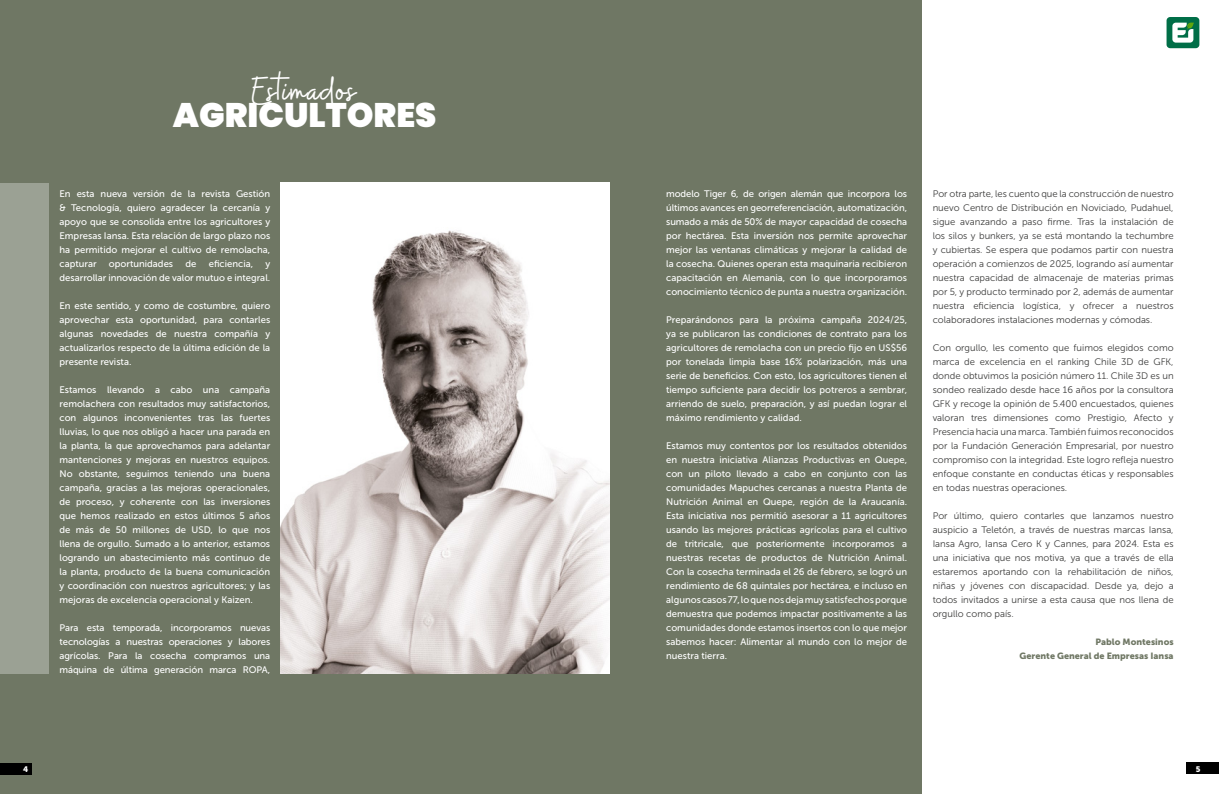
<style>
.page{position:relative;width:1219px;height:794px;background:#fff}
.page>*{position:absolute;margin:0;border:0;box-sizing:border-box;transform-origin:0 0}
.t1{font:40px "Buffalo";letter-spacing:-.045em;color:#fff}
.t2{font:900 34px "Poppins";color:#fff}
.t3{font:9.5px/14px "Museo Sans 500";color:#fff;text-align:justify}
.t4{font:9.5px/14px "Museo Sans 300";color:#3c3c3b;text-align:justify}
.t5{font:9px/14px "Museo Sans 900";color:#6f7764;text-align:right}
.t6{font:8px "Museo Sans 900";color:#fff}
</style>
<div class="page">
<div style="left:0;top:0;width:921px;height:794px;background:#6f7764"></div>
<img style="left:281px;top:183px;width:328px;height:490px">
<div style="left:1187px;top:762px;width:32px;height:12px;background:#000"></div>
<div style="left:1166px;top:17px;width:33px;height:31px;background:#006e47;border-radius:4px"></div>
<svg style="left:1172px;top:22px;width:22px;height:21px"></svg>
<div style="left:0;top:183px;width:48px;height:490px;background:#9ba194"></div>
<div style="left:0;top:763px;width:32px;height:11px;background:#000"></div>
<h1 class="t1" style="left:252px;top:67px;width:107px">Estimados</h1>
<h2 class="t2" style="left:173px;top:96px;width:265px">AGRICULTORES</h2>
<p class="t3" style="left:60px;top:187px;width:212px">En esta nueva versión de la revista Gestión &amp; Tecnología, quiero agradecer la cercanía y apoyo que se consolida entre los agricultores y Empresas Iansa. Esta relación de largo plazo nos ha permitido mejorar el cultivo de remolacha, capturar</p>
<p class="t3" style="left:109px;top:257px;width:66px">oportunidades</p>
<p class="t3" style="left:185px;top:257px;width:12px">de</p>
<p class="t3" style="left:209px;top:257px;width:46px">eficiencia,</p>
<p class="t3" style="left:60px;top:257px;width:212px;text-align:right">y<br>desarrollar innovación de valor mutuo e integral.</p>
<p class="t3" style="left:60px;top:299px;width:212px">En este sentido, y como de costumbre, quiero aprovechar esta oportunidad, para contarles algunas novedades de nuestra compañía y actualizarlos respecto de la última edición de la presente revista.</p>
<p class="t3" style="left:60px;top:383px;width:212px">Estamos llevando a cabo una campaña remolachera con resultados muy satisfactorios, con algunos inconvenientes tras las fuertes lluvias, lo que nos obligó a hacer una parada en la planta, la que aprovechamos para adelantar mantenciones y mejoras en nuestros equipos.<br>No obstante, seguimos teniendo una buena campaña, gracias a las mejoras operacionales, de proceso, y coherente con las inversiones que hemos realizado en estos últimos 5 años de más de 50 millones de USD, lo que nos llena de orgullo. Sumado a lo anterior, estamos logrando un abastecimiento más continuo de la planta, producto de la buena comunicación y coordinación con nuestros agricultores; y las mejoras de excelencia operacional y Kaizen.</p>
<p class="t3" style="left:60px;top:621px;width:212px">Para esta temporada, incorporamos nuevas tecnologías a nuestras operaciones y labores agrícolas. Para la cosecha compramos una máquina de última generación marca ROPA,</p>
<p class="t6" style="left:23px;top:764px;width:7px">4</p>
<p class="t3" style="left:666px;top:187px;width:242px">modelo Tiger 6, de origen alemán que incorpora los últimos avances en georreferenciación, automatización, sumado a más de 50% de mayor capacidad de cosecha por hectárea. Esta inversión nos permite aprovechar mejor las ventanas climáticas y mejorar la calidad de la cosecha. Quienes operan esta maquinaria recibieron capacitación en Alemania, con lo que incorporamos conocimiento técnico de punta a nuestra organización.</p>
<p class="t3" style="left:666px;top:313px;width:242px">Preparándonos para la próxima campaña 2024/25, ya se publicaron las condiciones de contrato para los agricultores de remolacha con un precio fijo en US$56 por tonelada limpia base 16% polarización, más una serie de beneficios. Con esto, los agricultores tienen el tiempo suficiente para decidir los potreros a sembrar, arriendo de suelo, preparación, y así puedan lograr el máximo rendimiento y calidad.</p>
<p class="t3" style="left:666px;top:439px;width:242px">Estamos muy contentos por los resultados obtenidos en nuestra iniciativa Alianzas Productivas en Quepe, con un piloto llevado a cabo en conjunto con las comunidades Mapuches cercanas a nuestra Planta de Nutrición Animal en Quepe, región de la Araucanía.<br>Esta iniciativa nos permitió asesorar a 11 agricultores usando las mejores prácticas agrícolas para el cultivo de tritricale, que posteriormente incorporamos a nuestras recetas de productos de Nutrición Animal.<br>Con la cosecha terminada el 26 de febrero, se logró un rendimiento de 68 quintales por hectárea, e incluso en algunos casos 77, lo que nos deja muy satisfechos porque demuestra que podemos impactar positivamente a las comunidades donde estamos insertos con lo que mejor sabemos hacer: Alimentar al mundo con lo mejor de nuestra tierra.</p>
<p class="t4" style="left:933px;top:187px;width:242px">Por otra parte, les cuento que la construcción de nuestro nuevo Centro de Distribución en Noviciado, Pudahuel, sigue avanzando a paso firme. Tras la instalación de los silos y bunkers, ya se está montando la techumbre y cubiertas. Se espera que podamos partir con nuestra operación a comienzos de 2025, logrando así aumentar nuestra capacidad de almacenaje de materias primas por 5, y producto terminado por 2, además de aumentar nuestra eficiencia logística, y ofrecer a nuestros colaboradores instalaciones modernas y cómodas.</p>
<p class="t4" style="left:933px;top:341px;width:242px">Con orgullo, les comento que fuimos elegidos como marca de excelencia en el ranking Chile 3D de GFK, donde obtuvimos la posición número 11. Chile 3D es un sondeo realizado desde hace 16 años por la consultora GFK y recoge la opinión de 5.400 encuestados, quienes valoran tres dimensiones como Prestigio, Afecto y Presencia hacia una marca. También fuimos reconocidos por la Fundación Generación Empresarial, por nuestro compromiso con la integridad. Este logro refleja nuestro enfoque constante en conductas éticas y responsables en todas nuestras operaciones.</p>
<p class="t4" style="left:933px;top:509px;width:242px">Por último, quiero contarles que lanzamos nuestro auspicio a Teletón, a través de nuestras marcas Iansa, Iansa Agro, Iansa Cero K y Cannes, para 2024. Esta es una iniciativa que nos motiva, ya que a través de ella estaremos aportando con la rehabilitación de niños, niñas y jóvenes con discapacidad. Desde ya, dejo a todos invitados a unirse a esta causa que nos llena de orgullo como país.</p>
<p class="t5" style="left:1020px;top:635px;width:155px">Pablo Montesinos<br>Gerente General de Empresas Iansa</p>
<p class="t6" style="left:1196px;top:764px;width:6px">5</p>
</div>
